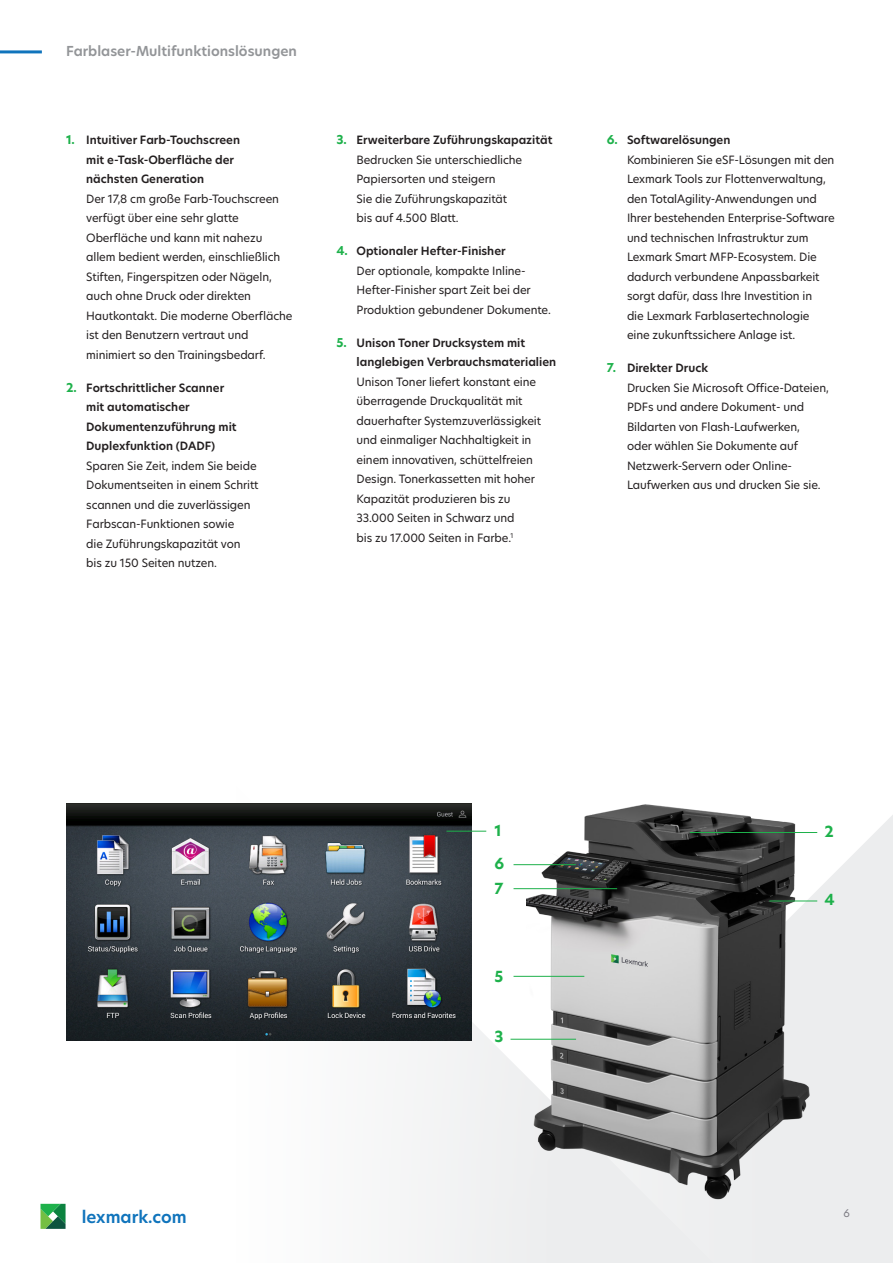
<style>
.page{position:relative;width:893px;height:1263px;background:#fff}
.page>*{position:absolute;margin:0;border:0;box-sizing:border-box;transform-origin:0 0}
.URL_Style{font:600 16.5px "TP Hero";color:#1074bc}
.Number_Style_-_no_te{font:700 15px "TP Hero";color:#1eb14b}
.Document_Label_Style{font:600 13.5px "TP Hero";color:#939598}
.Numbered_Paragraph{font:11.25px/19.5px "TP Hero";letter-spacing:-.01em;color:#231f20}
.t1{font:600 11.25px/19.5px "TP Hero";color:#231f20}
.Page_Number{font:10.5px "TP Hero";color:#7f7e85}
.s1{font-weight:700;font-size:12px;color:#1eb14b}
</style>
<div class="page">
<hr style="left:0;top:50px;width:42px;height:3px;background:#1074bc">
<svg style="left:41px;top:1204px;width:25px;height:25px"></svg>
<svg style="left:727px;top:815px;width:166px;height:448px;background:#edeeef"></svg>
<svg style="left:236px;top:803px;width:491px;height:460px"></svg>
<img style="left:526px;top:803px;width:287px;height:400px">
<hr style="left:510px;top:1039px;width:66px;height:1px;background:#1eb14b">
<hr style="left:513px;top:976px;width:71px;height:1px;background:#1eb14b">
<hr style="left:513px;top:864px;width:63px;height:1px;background:#1eb14b">
<hr style="left:690px;top:832px;width:127px;height:1px;background:#1eb14b">
<hr style="left:769px;top:901px;width:48px;height:1px;background:#1eb14b">
<img style="left:66px;top:803px;width:405px;height:237px">
<hr style="left:513px;top:888px;width:104px;height:1px;background:#1eb14b">
<hr style="left:446px;top:831px;width:40px;height:1px;background:#1eb14b">
<p class="Document_Label_Style" style="left:66px;top:42px;width:232px">Farblaser-Multifunktionslösungen</p>
<p class="t1" style="left:86px;top:130px;width:155px;text-indent:-20px"><span class="s1">1.</span> Intuitiver Farb-Touchscreen mit e-Task-Oberfläche der nächsten Generation</p>
<p class="Numbered_Paragraph" style="left:86px;top:188px;width:208px">Der 17,8 cm große Farb-Touchscreen verfügt über eine sehr glatte Oberfläche und kann mit nahezu allem bedient werden, einschließlich Stiften, Fingerspitzen oder Nägeln, auch ohne Druck oder direkten Hautkontakt. Die moderne Oberfläche ist den Benutzern vertraut und minimiert so den Trainingsbedarf.</p>
<p class="t1" style="left:86px;top:378px;width:152px;text-indent:-20px"><span class="s1">2.</span> Fortschrittlicher Scanner mit automatischer<br>Dokumentenzuführung mit<br>Duplexfunktion (DADF)</p>
<p class="Numbered_Paragraph" style="left:86px;top:455px;width:174px">Sparen Sie Zeit, indem Sie beide<br>Dokumentseiten in einem Schritt scannen und die zuverlässigen<br>Farbscan-Funktionen sowie<br>die Zuführungskapazität von bis zu 150 Seiten nutzen.</p>
<p class="t1" style="left:336px;top:130px;width:218px"><span class="s1">3.</span> Erweiterbare Zuführungskapazität</p>
<p class="Numbered_Paragraph" style="left:357px;top:149px;width:167px">Bedrucken Sie unterschiedliche<br>Papiersorten und steigern<br>Sie die Zuführungskapazität bis auf 4.500 Blatt.</p>
<p class="t1" style="left:336px;top:241px;width:171px"><span class="s1">4.</span> Optionaler Hefter-Finisher</p>
<p class="Numbered_Paragraph" style="left:357px;top:260px;width:196px">Der optionale, kompakte Inline-<br>Hefter-Finisher spart Zeit bei der<br>Produktion gebundener Dokumente.</p>
<p class="t1" style="left:357px;top:333px;width:201px;text-indent:-20px"><span class="s1">5.</span> Unison Toner Drucksystem mit langlebigen Verbrauchsmaterialien</p>
<p class="Numbered_Paragraph" style="left:357px;top:371px;width:186px">Unison Toner liefert konstant eine überragende Druckqualität mit dauerhafter Systemzuverlässigkeit und einmaliger Nachhaltigkeit in einem innovativen, schüttelfreien Design. Tonerkassetten mit hoher Kapazität produzieren bis zu 33.000 Seiten in Schwarz und<br>bis zu 17.000 Seiten in Farbe.<sup>1</sup></p>
<p class="t1" style="left:607px;top:130px;width:125px"><span class="s1">6.</span> Softwarelösungen</p>
<p class="Numbered_Paragraph" style="left:627px;top:149px;width:209px">Kombinieren Sie eSF-Lösungen mit den Lexmark Tools zur Flottenverwaltung, den TotalAgility-Anwendungen und Ihrer bestehenden Enterprise-Software und technischen Infrastruktur zum Lexmark Smart MFP-Ecosystem. Die dadurch verbundene Anpassbarkeit sorgt dafür, dass Ihre Investition in<br>die Lexmark Farblasertechnologie eine zukunftssichere Anlage ist.</p>
<p class="t1" style="left:607px;top:358px;width:103px"><span class="s1">7.</span> Direkter Druck</p>
<p class="Numbered_Paragraph" style="left:627px;top:377px;width:203px">Drucken Sie Microsoft Office-Dateien, PDFs und andere Dokument- und Bildarten von Flash-Laufwerken,<br>oder wählen Sie Dokumente auf Netzwerk-Servern oder Online-Laufwerken aus und drucken Sie sie.</p>
<p class="URL_Style" style="left:82px;top:1206px;width:106px">lexmark.com</p>
<p class="Number_Style_-_no_te" style="left:494px;top:820px;width:9px">1</p>
<p class="Number_Style_-_no_te" style="left:494px;top:853px;width:11px">6</p>
<p class="Number_Style_-_no_te" style="left:494px;top:879px;width:10px">7</p>
<p class="Number_Style_-_no_te" style="left:494px;top:966px;width:10px">5</p>
<p class="Number_Style_-_no_te" style="left:494px;top:1026px;width:10px">3</p>
<p class="Number_Style_-_no_te" style="left:824px;top:821px;width:11px">2</p>
<p class="Number_Style_-_no_te" style="left:824px;top:889px;width:12px">4</p>
<p class="Page_Number" style="left:843px;top:1206px;width:8px">6</p>
</div>
